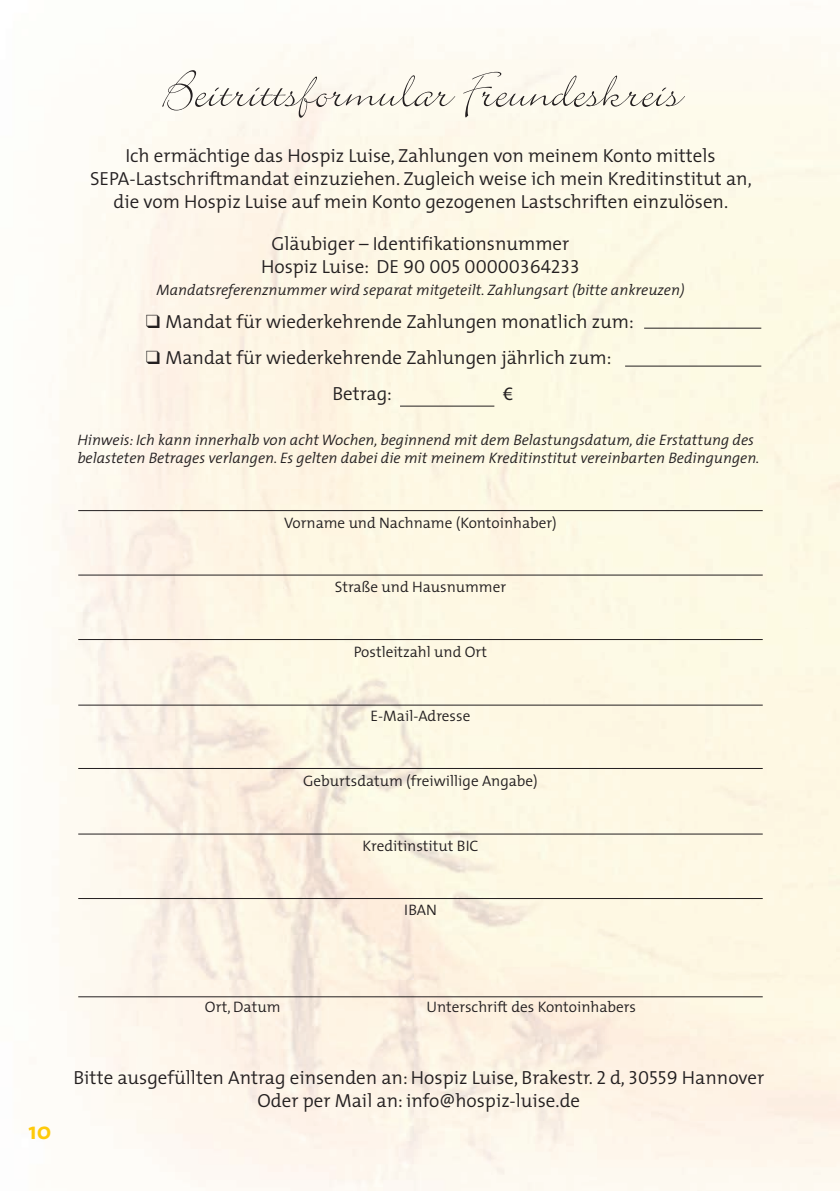
<style>
.page{position:relative;width:840px;height:1191px;background:#fff}
.page>*{position:absolute;margin:0;border:0;box-sizing:border-box;transform-origin:0 0}
.t1{font:57px "Bickley Script Std";color:#231f20}
.t2{font:700 24px "The Sans";color:#feca0a}
.t3{font:300 19px/22.8px "The Mix";color:#231f20;text-align:center}
.t4{font:19px "The Mix Semi Light Caps";color:#231f20}
.t5{font:19px "Myriad Pro";color:#231f20}
.t6{font:italic 300 15.2px/18.2px "The Mix";color:#231f20}
.t7{font:300 15.2px "The Mix";color:#231f20}
.s1{font-family:"The Mix";font-weight:300}
.s2{font-family:"The Mix Semi Light Caps";font-weight:400}
</style>
<div class="page">
<img style="left:51px;top:28px;width:788px;height:1163px">
<hr style="left:78px;top:510px;width:684px;height:1px;background:#231f20">
<hr style="left:643px;top:328px;width:117px;height:1px;background:#231f20">
<hr style="left:624px;top:366px;width:136px;height:1px;background:#231f20">
<hr style="left:400px;top:406px;width:94px;height:1px;background:#231f20">
<hr style="left:78px;top:575px;width:684px;height:1px;background:#231f20">
<hr style="left:78px;top:639px;width:684px;height:1px;background:#231f20">
<hr style="left:78px;top:705px;width:684px;height:1px;background:#231f20">
<hr style="left:78px;top:768px;width:684px;height:1px;background:#231f20">
<hr style="left:78px;top:833px;width:684px;height:1px;background:#231f20">
<hr style="left:78px;top:898px;width:684px;height:1px;background:#231f20">
<hr style="left:78px;top:996px;width:684px;height:1px;background:#231f20">
<h1 class="t1" style="left:163px;top:63px;width:519px">Beitrittsformular Freundeskreis</h1>
<p class="t3" style="left:90px;top:144px;width:663px">Ich ermächtige das Hospiz Luise, Zahlungen von meinem Konto mittels<br>SEPA-Lastschriftmandat einzuziehen. Zugleich weise ich mein Kreditinstitut an, die vom Hospiz Luise auf mein Konto gezogenen Lastschriften einzulösen.</p>
<p class="t3" style="left:271px;top:231px;width:299px">Gläubiger – Identifikationsnummer</p>
<p class="t4" style="left:261px;top:250px;width:320px"><span class="s1">Hospiz Luise: DE</span> 90 005 00000364233</p>
<p class="t6" style="left:156px;top:281px;width:529px">Mandatsreferenznummer wird separat mitgeteilt. Zahlungsart (bitte ankreuzen)</p>
<p class="t3" style="left:146px;top:309px;width:489px">❑ Mandat für wiederkehrende Zahlungen monatlich zum:</p>
<p class="t3" style="left:332px;top:339px;width:280px;line-height:36.2px;text-align:left;text-indent:-186px">❑ Mandat für wiederkehrende Zahlungen jährlich zum:<br>Betrag:</p>
<p class="t5" style="left:502px;top:382px;width:11px">€</p>
<p class="t6" style="left:77px;top:430px;width:683px">Hinweis: Ich kann innerhalb von acht Wochen, beginnend mit dem Belastungsdatum, die Erstattung des belasteten Betrages verlangen. Es gelten dabei die mit meinem Kreditinstitut vereinbarten Bedingungen.</p>
<p class="t7" style="left:284px;top:510px;width:274px">Vorname und Nachname (Kontoinhaber)</p>
<p class="t7" style="left:334px;top:574px;width:173px">Straße und Hausnummer</p>
<p class="t7" style="left:353px;top:639px;width:135px">Postleitzahl und Ort</p>
<p class="t7" style="left:370px;top:703px;width:101px">E-Mail-Adresse</p>
<p class="t7" style="left:303px;top:768px;width:236px">Geburtsdatum (freiwillige Angabe)</p>
<p class="t7" style="left:362px;top:833px;width:118px">Kreditinstitut BIC</p>
<p class="t7" style="left:404px;top:897px;width:34px">IBAN</p>
<p class="t2" style="left:29px;top:1110px;width:24px">10</p>
<p class="t7" style="left:205px;top:994px;width:77px">Ort, Datum</p>
<p class="t7" style="left:426px;top:994px;width:211px">Unterschrift des Kontoinhabers</p>
<p class="t3" style="left:73px;top:1066px;width:691px">Bitte ausgefüllten Antrag einsenden an: Hospiz Luise, Brakestr. <span class="s2">2</span> d, <span class="s2">30559</span> Hannover<br>Oder per Mail an: info@hospiz-luise.de</p>
</div>
